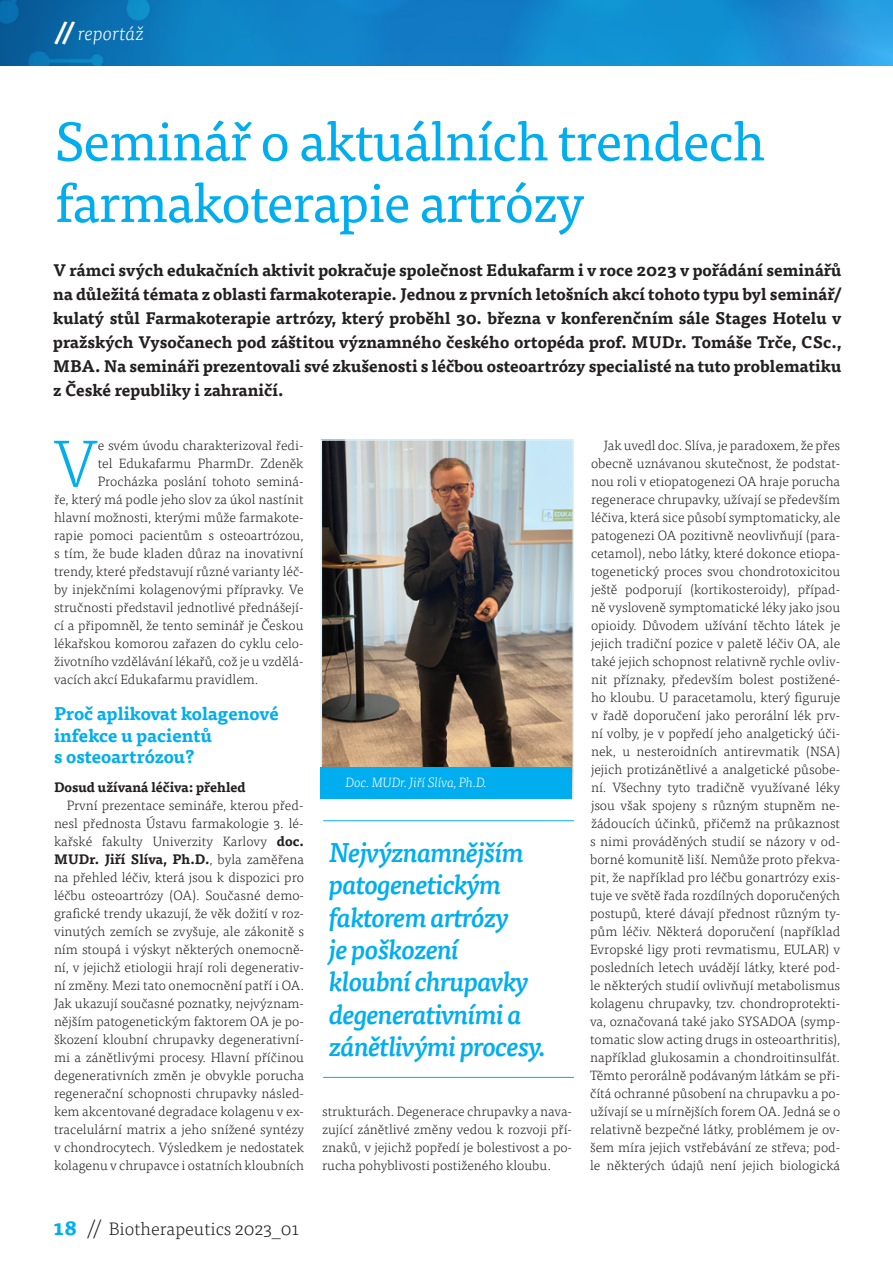
<style>
.page{position:relative;width:893px;height:1263px;background:#fff}
.page>*{position:absolute;margin:0;border:0;box-sizing:border-box;transform-origin:0 0}
.HLAVNÍ_TEXT{font:300 66px "Tisa Pro";color:#00aeef}
.titul_clanku{font:54px/61.5px "Tisa Pro";letter-spacing:-.02em;color:#00aeef}
.MEZITITULKY_FINAL{font:italic 500 27px/32.4px "Tisa Pro";letter-spacing:-.03em;color:#00aeef}
.t1{font:italic 300 19.5px "Tisa Pro";color:#fff}
.MEZITITULKY_FINAL-2{font:700 18px/21.6px "Tisa Pro";color:#00aeef}
.t2{font:300 18px "Tisa Pro";color:#231f20}
.HLAVNÍ_TEXT-2{font:700 16.5px/24px "Tisa Pro";color:#231f20;text-align:justify}
.HLAVNÍ_TEXT-3{font:300 13.5px/18px "Tisa Pro";color:#231f20;text-align:justify}
.otazka_medi{font:700 13.5px "Tisa Pro";color:#231f20}
.otazka_medi-2{font:italic 300 13.5px "Tisa Pro";letter-spacing:-.01em;color:#fff}
.s1{font-weight:700;font-size:24px}
.s2{font-weight:700}
.s3{font-weight:700;font-size:21px;color:#00aeef}
.s4{font-size:21px}
</style>
<div class="page">
<img style="left:0;top:0;width:893px;height:65px">
<hr style="left:323px;top:820px;width:251px;height:1px;background:#00aeef">
<hr style="left:323px;top:1077px;width:251px;height:1px;background:#00aeef">
<img style="left:324px;top:442px;width:247px;height:326px">
<div style="left:321px;top:439px;width:253px;height:360px;border:2px solid #d8f1fb"></div>
<div style="left:321px;top:768px;width:251px;height:31px;background:#00aeef"></div>
<p class="t1" style="left:55px;top:20px;width:90px"><span class="s1">//</span> reportáž</p>
<p class="titul_clanku" style="left:55px;top:108px;width:711px">Seminář o aktuálních trendech farmakoterapie artrózy</p>
<p class="HLAVNÍ_TEXT-2" style="left:53px;top:257px;width:790px">V rámci svých edukačních aktivit pokračuje společnost Edukafarm i v roce 2023 v pořádání seminářů na důležitá témata z oblasti farmakoterapie. Jednou z prvních letošních akcí tohoto typu byl seminář/ kulatý stůl Farmakoterapie artrózy, který proběhl 30. března v konferenčním sále Stages Hotelu v pražských Vysočanech pod záštitou významného českého ortopéda prof. MUDr. Tomáše Trče, CSc., MBA. Na semináři prezentovali své zkušenosti s léčbou osteoartrózy specialisté na tuto problematiku z České republiky i zahraničí.</p>
<p class="HLAVNÍ_TEXT" style="left:53px;top:417px;width:46px">V</p>
<p class="HLAVNÍ_TEXT-3" style="left:98px;top:436px;width:207px">e svém úvodu charakterizoval ředi-</p>
<p class="HLAVNÍ_TEXT-3" style="left:98px;top:454px;width:207px">tel Edukafarmu PharmDr. Zdeněk</p>
<p class="HLAVNÍ_TEXT-3" style="left:98px;top:472px;width:207px">Procházka poslání tohoto seminá-</p>
<p class="HLAVNÍ_TEXT-3" style="left:54px;top:490px;width:251px">ře, který má podle jeho slov za úkol nastínit</p>
<p class="HLAVNÍ_TEXT-3" style="left:54px;top:508px;width:251px">hlavní možnosti, kterými může farmakote-</p>
<p class="HLAVNÍ_TEXT-3" style="left:54px;top:526px;width:251px">rapie pomoci pacientům s osteoartrózou,</p>
<p class="HLAVNÍ_TEXT-3" style="left:54px;top:544px;width:251px">s tím, že bude kladen důraz na inovativní</p>
<p class="HLAVNÍ_TEXT-3" style="left:54px;top:562px;width:251px">trendy, které představují různé varianty léč-</p>
<p class="HLAVNÍ_TEXT-3" style="left:54px;top:580px;width:251px">by injekčními kolagenovými přípravky. Ve</p>
<p class="HLAVNÍ_TEXT-3" style="left:54px;top:598px;width:251px">stručnosti představil jednotlivé přednášejí-</p>
<p class="HLAVNÍ_TEXT-3" style="left:54px;top:616px;width:251px">cí a připomněl, že tento seminář je Českou</p>
<p class="HLAVNÍ_TEXT-3" style="left:54px;top:634px;width:251px">lékařskou komorou zařazen do cyklu celo-</p>
<p class="HLAVNÍ_TEXT-3" style="left:54px;top:652px;width:251px">životního vzdělávání lékařů, což je u vzdělá-</p>
<p class="HLAVNÍ_TEXT-3" style="left:54px;top:670px;width:206px">vacích akcí Edukafarmu pravidlem.</p>
<p class="MEZITITULKY_FINAL-2" style="left:54px;top:702px;width:226px">Proč aplikovat kolagenové infekce u pacientů<br>s osteoartrózou?</p>
<p class="otazka_medi" style="left:54px;top:776px;width:193px">Dosud užívaná léčiva: přehled</p>
<p class="HLAVNÍ_TEXT-3" style="left:54px;top:796px;width:252px;text-indent:13px">První prezentace semináře, kterou před&shy;nesl přednosta Ústavu farmakologie 3. lé&shy;kařské fakulty Univerzity Karlovy <span class="s2">doc.<br>MUDr. Jiří Slíva, Ph.D.</span>, byla zaměřena na přehled léčiv, která jsou k dispozici pro léčbu osteoartrózy (OA). Současné demo&shy;grafické trendy ukazují, že věk dožití v roz&shy;vinutých zemích se zvyšuje, ale zákonitě s ním stoupá i výskyt některých onemocně&shy;ní, v jejichž etiologii hrají roli degenerativ&shy;ní změny. Mezi tato onemocnění patří i OA.<br>Jak ukazují současné poznatky, nejvýznam&shy;nějším patogenetickým faktorem OA je po&shy;škození kloubní chrupavky degenerativní&shy;mi a zánětlivými procesy. Hlavní příčinou degenerativních změn je obvykle porucha regenerační schopnosti chrupavky násled&shy;kem akcentované degradace kolagenu v ex&shy;tracelulární matrix a jeho snížené syntézy v chondrocytech. Výsledkem je nedostatek kolagenu v chrupavce i ostatních kloubních</p>
<h3 class="t2" style="left:53px;top:1216px;width:247px"><span class="s3">18</span> <span class="s4">//</span> Biotherapeutics 2023_01</h3>
<p class="otazka_medi-2" style="left:346px;top:773px;width:143px">Doc. MUDr. Jiří Slíva, Ph.D.</p>
<p class="MEZITITULKY_FINAL" style="left:329px;top:834px;width:218px">Nejvýznamnějším patogenetickým faktorem artrózy<br>je poškození kloubní chrupavky degenerativními a zánětlivými procesy.</p>
<p class="HLAVNÍ_TEXT-3" style="left:322px;top:1102px;width:252px">strukturách. Degenerace chrupavky a nava&shy;zující zánětlivé změny vedou k rozvoji pří&shy;znaků, v jejichž popředí je bolestivost a po&shy;rucha pohyblivosti postiženého kloubu.</p>
<p class="HLAVNÍ_TEXT-3" style="left:590px;top:436px;width:252px;text-indent:14px">Jak uvedl doc. Slíva, je paradoxem, že přes obecně uznávanou skutečnost, že podstat&shy;nou roli v etiopatogenezi OA hraje porucha regenerace chrupavky, užívají se především léčiva, která sice působí symptomaticky, ale patogenezi OA pozitivně neovlivňují (para&shy;cetamol), nebo látky, které dokonce etiopa&shy;togenetický proces svou chondrotoxicitou ještě podporují (kortikosteroidy), případ&shy;ně vysloveně symptomatické léky jako jsou opioidy. Důvodem užívání těchto látek je jejich tradiční pozice v paletě léčiv OA, ale také jejich schopnost relativně rychle ovliv&shy;nit příznaky, především bolest postižené&shy;ho kloubu. U paracetamolu, který figuruje v řadě doporučení jako perorální lék prv&shy;ní volby, je v popředí jeho analgetický úči&shy;nek, u nesteroidních antirevmatik (NSA) jejich protizánětlivé a analgetické působe&shy;ní. Všechny tyto tradičně využívané léky jsou však spojeny s různým stupněm ne&shy;žádoucích účinků, přičemž na průkaznost s nimi prováděných studií se názory v od&shy;borné komunitě liší. Nemůže proto překva&shy;pit, že například pro léčbu gonartrózy exis&shy;tuje ve světě řada rozdílných doporučených postupů, které dávají přednost různým ty&shy;pům léčiv. Některá doporučení (například Evropské ligy proti revmatismu, EULAR) v posledních letech uvádějí látky, které pod&shy;le některých studií ovlivňují metabolismus kolagenu chrupavky, tzv. chondroprotekti&shy;va, označovaná také jako SYSADOA (symp&shy;tomatic slow acting drugs in osteoarthritis), například glukosamin a chondroitinsulfát.<br>Těmto perorálně podávaným látkám se při&shy;čítá ochranné působení na chrupavku a po&shy;užívají se u mírnějších forem OA. Jedná se o relativně bezpečné látky, problémem je ov&shy;šem míra jejich vstřebávání ze střeva; pod&shy;le některých údajů není jejich biologická</p>
</div>
